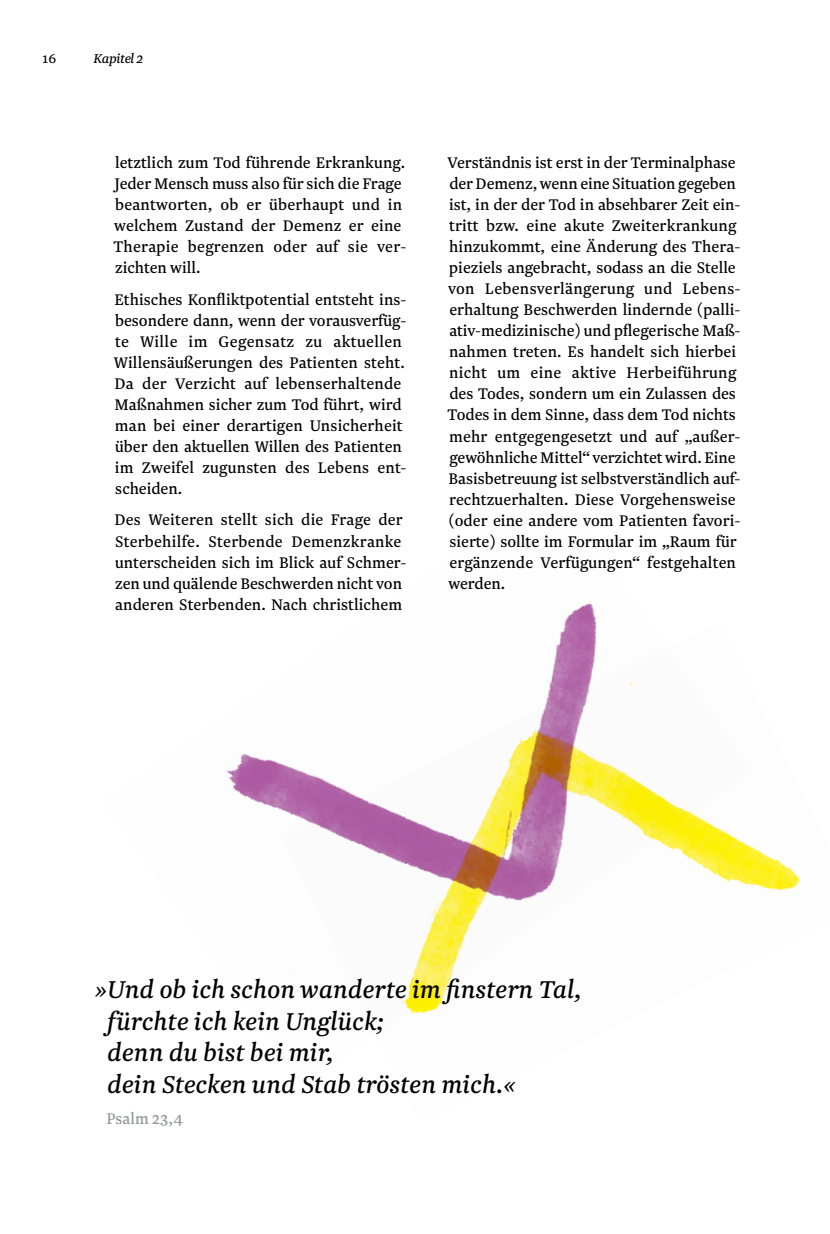
<style>
.page{position:relative;width:830px;height:1234px;background:#fff}
.page>*{position:absolute;margin:0;border:0;box-sizing:border-box;transform-origin:0 0}
.t1{font:italic 28.5px/31.5px "Newzald";color:#000}
.t2{font:18px/21px "Newzald";letter-spacing:.005em;color:#000}
.t3{font:18px "Newzald";color:#939598}
.t4{font:italic 15px "Newzald";letter-spacing:-.02em;color:#000}
.t5{font:15px "Newzald";color:#000}
</style>
<div class="page">
<img style="left:751px;top:846px;width:49px;height:45px">
<img style="left:226px;top:603px;width:525px;height:411px">
<p class="t5" style="left:43px;top:49px;width:15px">16</p>
<p class="t4" style="left:94px;top:49px;width:51px">Kapitel 2</p>
<p class="t2" style="left:113px;top:152px;width:293px">letztlich zum Tod führende Erkrankung .<br>Jeder Mensch muss also für sich die Frage beantworten, ob er überhaupt und in welchem Zustand der Demenz er eine Therapie begrenzen oder auf sie ver&shy;zichten will .</p>
<p class="t2" style="left:114px;top:288px;width:294px">Ethisches Konfliktpotential entsteht ins&shy;besondere dann, wenn der vorausverfüg&shy;te Wille im Gegensatz zu aktuellen Willens äußerungen des Patienten steht .<br>Da der Verzicht auf lebenserhaltende Maßnahmen sicher zum Tod führt, wird man bei einer derartigen Unsicherheit über den aktuellen Willen des Patienten im Zweifel zugunsten des Lebens ent&shy;scheiden .</p>
<p class="t2" style="left:114px;top:509px;width:293px">Des Weiteren stellt sich die Frage der Sterbe hilfe . Sterbende Demenzkranke unterscheiden sich im Blick auf Schmer&shy;zen und quälende Beschwerden nicht von anderen Sterbenden . Nach christlichem</p>
<p class="t2" style="left:447px;top:152px;width:294px">Verständnis ist erst in der Terminalphase der Demenz, wenn eine Situation gegeben ist, in der der Tod in absehbarer Zeit ein&shy;tritt bzw . eine akute Zweiterkrankung hinzukommt, eine Änderung des Thera&shy;pieziels angebracht, sodass an die Stelle von Lebensverlängerung und Lebens&shy;erhaltung Beschwerden lindernde (palli ativ-medizinische) und pflegerische Maß nahmen treten . Es handelt sich hierbei nicht um eine aktive Herbeiführung des Todes, sondern um ein Zulassen des Todes in dem Sinne, dass dem Tod nichts mehr entgegengesetzt und auf „außer gewöhnliche Mittel“ verzichtet wird . Eine Basisbetreuung ist selbstverständlich auf rechtzuerhalten . Diese Vorgehensweise (oder eine andere vom Patienten favori sierte) sollte im Formular im „Raum für ergänzende Verfügungen“ festgehalten werden .</p>
<p class="t1" style="left:107px;top:973px;width:476px;text-indent:-13px">» Und ob ich schon wanderte im finstern Tal, fürchte ich kein Unglück;<br>denn du bist bei mir,<br>dein Stecken und Stab trösten mich.«</p>
<p class="t3" style="left:107px;top:1107px;width:78px">Psalm 23,4</p>
</div>
